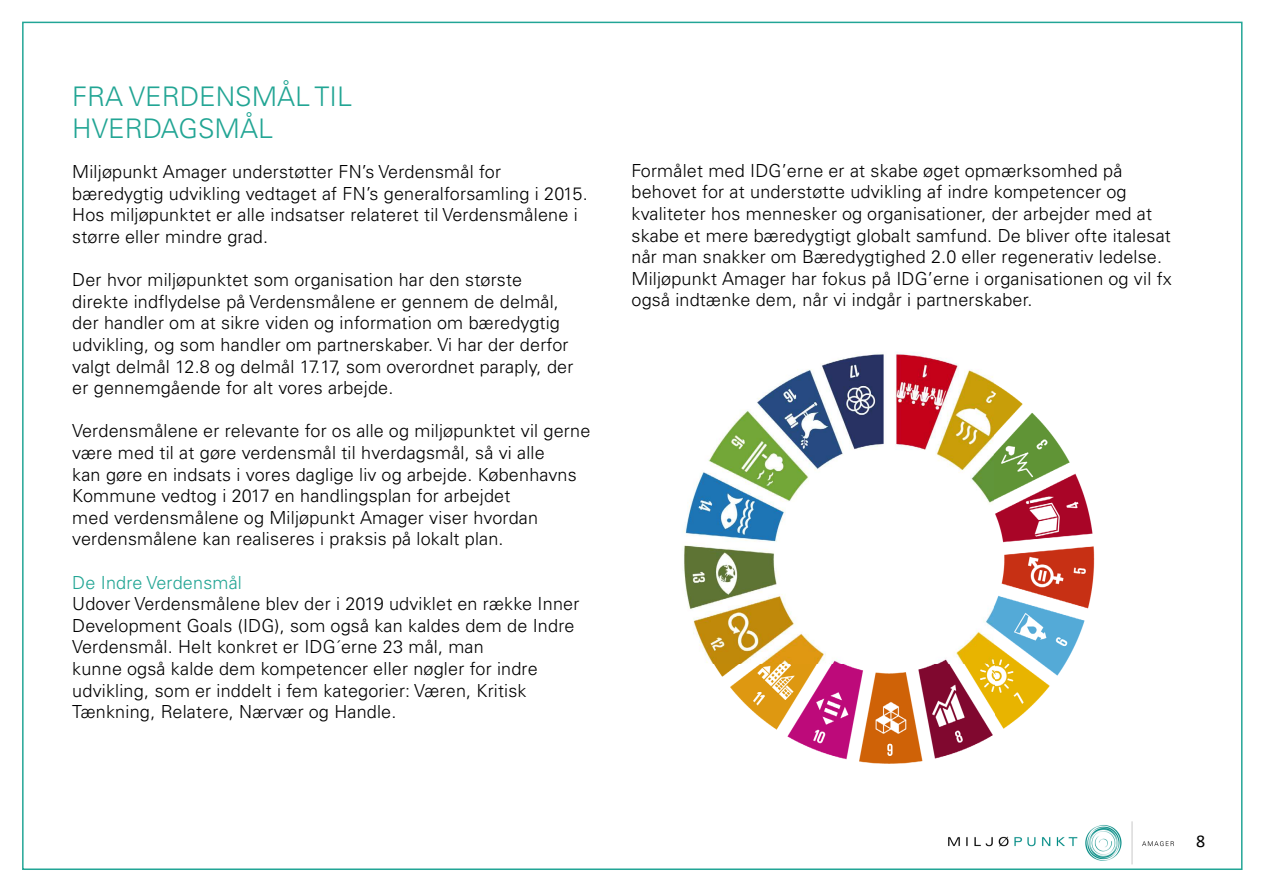
<style>
.page{position:relative;width:1263px;height:893px;background:#fff}
.page>*{position:absolute;margin:0;border:0;box-sizing:border-box;transform-origin:0 0}
.t1{font:300 27px/32.4px "Univers LT Pro 45";color:#22a594}
.t2{font:300 18px/21.6px "Univers LT Pro 45";letter-spacing:.01em;color:#000}
.t3{font:300 18px "Univers LT Pro 45";letter-spacing:.01em;color:#22a594}
.t4{font:18px "Calibri";color:#000}
</style>
<div class="page">
<img style="left:948px;top:821px;width:226px;height:44px">
<img style="left:683px;top:352px;width:412px;height:412px">
<h1 class="t1" style="left:72px;top:79px;width:281px">FRA VERDENSMÅL TIL<br>HVERDAGSMÅL</h1>
<p class="t2" style="left:72px;top:160px;width:517px">Miljøpunkt Amager understøtter FN’s Verdensmål for bæredygtig udvikling vedtaget af FN’s generalforsamling i 2015.<br>Hos miljøpunktet er alle indsatser relateret til Verdensmålene i større eller mindre grad.</p>
<p class="t2" style="left:72px;top:268px;width:503px">Der hvor miljøpunktet som organisation har den største direkte indflydelse på Verdensmålene er gennem de delmål, der handler om at sikre viden og information om bæredygtig udvikling, og som handler om partnerskaber. Vi har der derfor valgt delmål 12.8 og delmål 17.17, som overordnet paraply, der er gennemgående for alt vores arbejde.</p>
<p class="t2" style="left:72px;top:420px;width:519px">Verdensmålene er relevante for os alle og miljøpunktet vil gerne være med til at gøre verdensmål til hverdagsmål, så vi alle<br>kan gøre en indsats i vores daglige liv og arbejde. Københavns Kommune vedtog i 2017 en handlingsplan for arbejdet<br>med verdensmålene og Miljøpunkt Amager viser hvordan verdensmålene kan realiseres i praksis på lokalt plan.</p>
<p class="t3" style="left:72px;top:571px;width:171px">De Indre Verdensmål</p>
<p class="t2" style="left:72px;top:592px;width:509px">Udover Verdensmålene blev der i 2019 udviklet en række Inner Development Goals (IDG), som også kan kaldes dem de Indre Verdensmål. Helt konkret er IDG´erne 23 mål, man<br>kunne også kalde dem kompetencer eller nøgler for indre udvikling, som er inddelt i fem kategorier: Væren, Kritisk Tænkning, Relatere, Nærvær og Handle.</p>
<p class="t2" style="left:631px;top:159px;width:542px">Formålet med IDG’erne er at skabe øget opmærksomhed på behovet for at understøtte udvikling af indre kompetencer og kvaliteter hos mennesker og organisationer, der arbejder med at skabe et mere bæredygtigt globalt samfund. De bliver ofte italesat når man snakker om Bæredygtighed 2.0 eller regenerativ ledelse.<br>Miljøpunkt Amager har fokus på IDG’erne i organisationen og vil fx også indtænke dem, når vi indgår i partnerskaber.</p>
<p class="t4" style="left:1196px;top:830px;width:11px">8</p>
</div>
